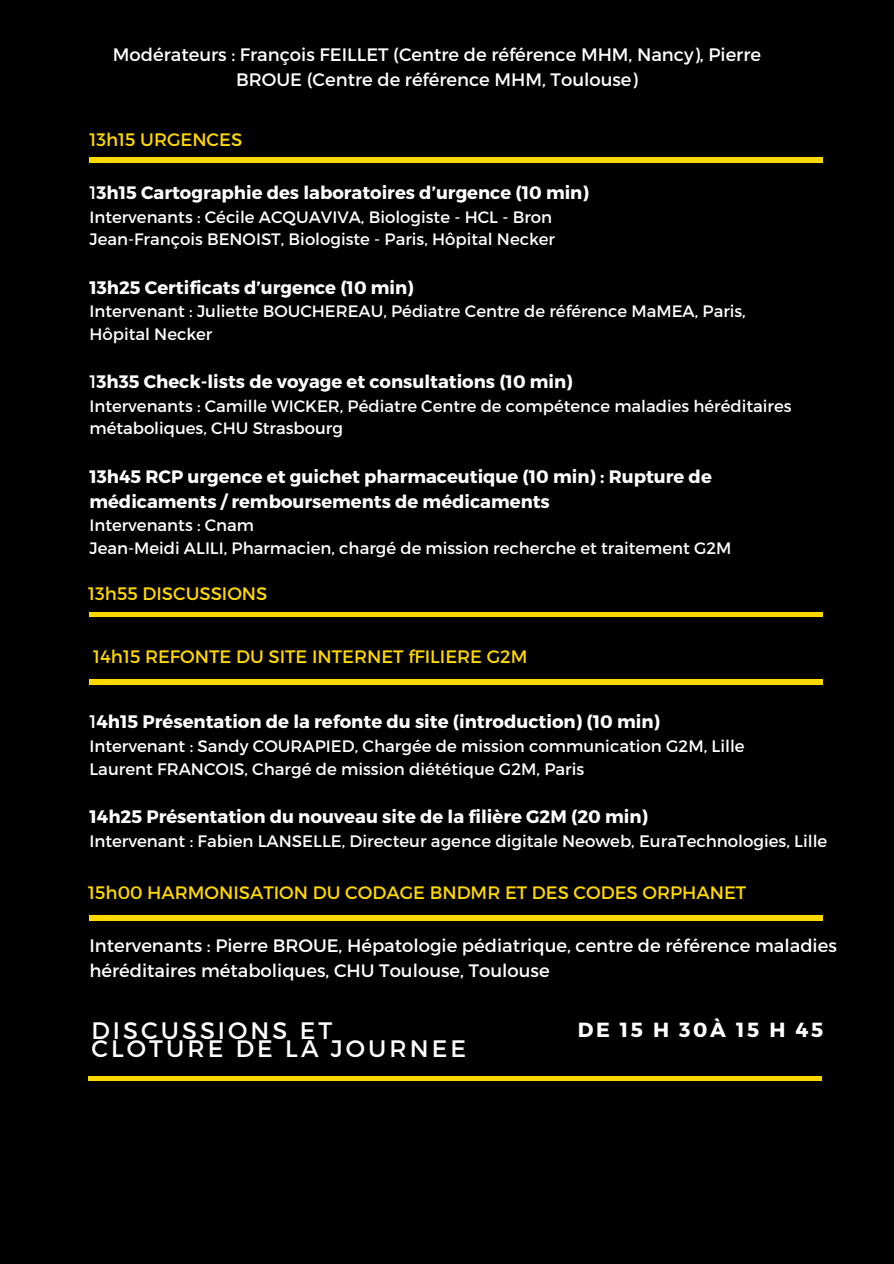
<style>
.page{position:relative;width:894px;height:1264px;background:#fff}
.page>*{position:absolute;margin:0;border:0;box-sizing:border-box;transform-origin:0 0}
.t1{font:23.85px/18px "Montserrat";letter-spacing:.13em;color:#fff}
.t2{font:700 20.4px "Montserrat";letter-spacing:.13em;color:#fff}
.t3{font:700 18px/24.8px "Montserrat";color:#fff}
.t4{font:18px/24.8px "Montserrat";color:#fff;text-align:center}
.t5{font:18px "Montserrat";color:#ffd800}
.t6{font:16.5px/22.5px "Montserrat";color:#fff}
.s1{font-weight:400}
</style>
<div class="page">
<div style="left:0;top:0;width:893px;height:1263px;background:#000"></div>
<hr style="left:89px;top:612px;width:733px;height:4px;background:#ffd800">
<hr style="left:89px;top:158px;width:733px;height:4px;background:#ffd800">
<hr style="left:89px;top:680px;width:733px;height:4px;background:#ffd800">
<div style="left:89px;top:915px;width:733px;height:5px;background:#ffd800"></div>
<hr style="left:88px;top:1076px;width:733px;height:4px;background:#ffd800">
<p class="t4" style="left:113px;top:41px;width:649px">Modérateurs : François FEILLET (Centre de référence MHM, Nancy), Pierre<br>BROUE (Centre de référence MHM, Toulouse)</p>
<p class="t5" style="left:89px;top:127px;width:154px">13h15 URGENCES</p>
<p class="t3" style="left:89px;top:179px;width:501px"><span class="s1">1</span>3h15 Cartographie des laboratoires d’urgence (10 min)</p>
<p class="t6" style="left:89px;top:205px;width:464px">Intervenants : Cécile ACQUAVIVA, Biologiste - HCL - Bron</p>
<p class="t6" style="left:89px;top:227px;width:467px">Jean-François BENOIST, Biologiste - Paris, Hôpital Necker</p>
<p class="t3" style="left:89px;top:274px;width:326px">13h25 Certificats d’urgence (10 min)</p>
<p class="t6" style="left:89px;top:299px;width:657px">Intervenant : Juliette BOUCHEREAU, Pédiatre Centre de référence MaMEA, Paris,<br>Hôpital Necker</p>
<p class="t3" style="left:89px;top:368px;width:484px"><span class="s1">1</span>3h35 Check-lists de voyage et consultations (10 min)</p>
<p class="t6" style="left:89px;top:394px;width:703px">Intervenants : Camille WICKER, Pédiatre Centre de compétence maladies héréditaires métaboliques, CHU Strasbourg</p>
<p class="t3" style="left:89px;top:463px;width:623px">13h45 RCP urgence et guichet pharmaceutique (10 min) : Rupture de médicaments / remboursements de médicaments</p>
<p class="t6" style="left:89px;top:513px;width:166px">Intervenants : Cnam</p>
<p class="t6" style="left:89px;top:536px;width:643px">Jean-Meidi ALILI, Pharmacien, chargé de mission recherche et traitement G2M</p>
<p class="t5" style="left:88px;top:581px;width:181px">13h55 DISCUSSIONS</p>
<p class="t5" style="left:93px;top:645px;width:435px">14h15 REFONTE DU SITE INTERNET fFILIERE G2M</p>
<p class="t3" style="left:89px;top:708px;width:572px"><span class="s1">1</span>4h15 Présentation de la refonte du site (introduction) (10 min)</p>
<p class="t6" style="left:89px;top:734px;width:656px">Intervenant : Sandy COURAPIED, Chargée de mission communication G2M, Lille</p>
<p class="t6" style="left:89px;top:756px;width:496px">Laurent FRANCOIS, Chargé de mission diététique G2M, Paris</p>
<p class="t3" style="left:89px;top:803px;width:560px">14h25 Présentation du nouveau site de la filière G2M (20 min)</p>
<p class="t6" style="left:89px;top:828px;width:739px">Intervenant : Fabien LANSELLE, Directeur agence digitale Neoweb, EuraTechnologies, Lille</p>
<p class="t5" style="left:88px;top:881px;width:659px">15h00 HARMONISATION DU CODAGE BNDMR ET DES CODES ORPHANET</p>
<p class="t4" style="left:89px;top:932px;width:748px;text-align:left">Intervenants : Pierre BROUE, Hépatologie pédiatrique, centre de référence maladies héréditaires métaboliques, CHU Toulouse, Toulouse</p>
<p class="t1" style="left:91px;top:1020px;width:376px">DISCUSSIONS ET<br>CLOTURE DE LA JOURNEE</p>
<p class="t2" style="left:577px;top:1016px;width:247px">DE 15 H 30À 15 H 45</p>
</div>
